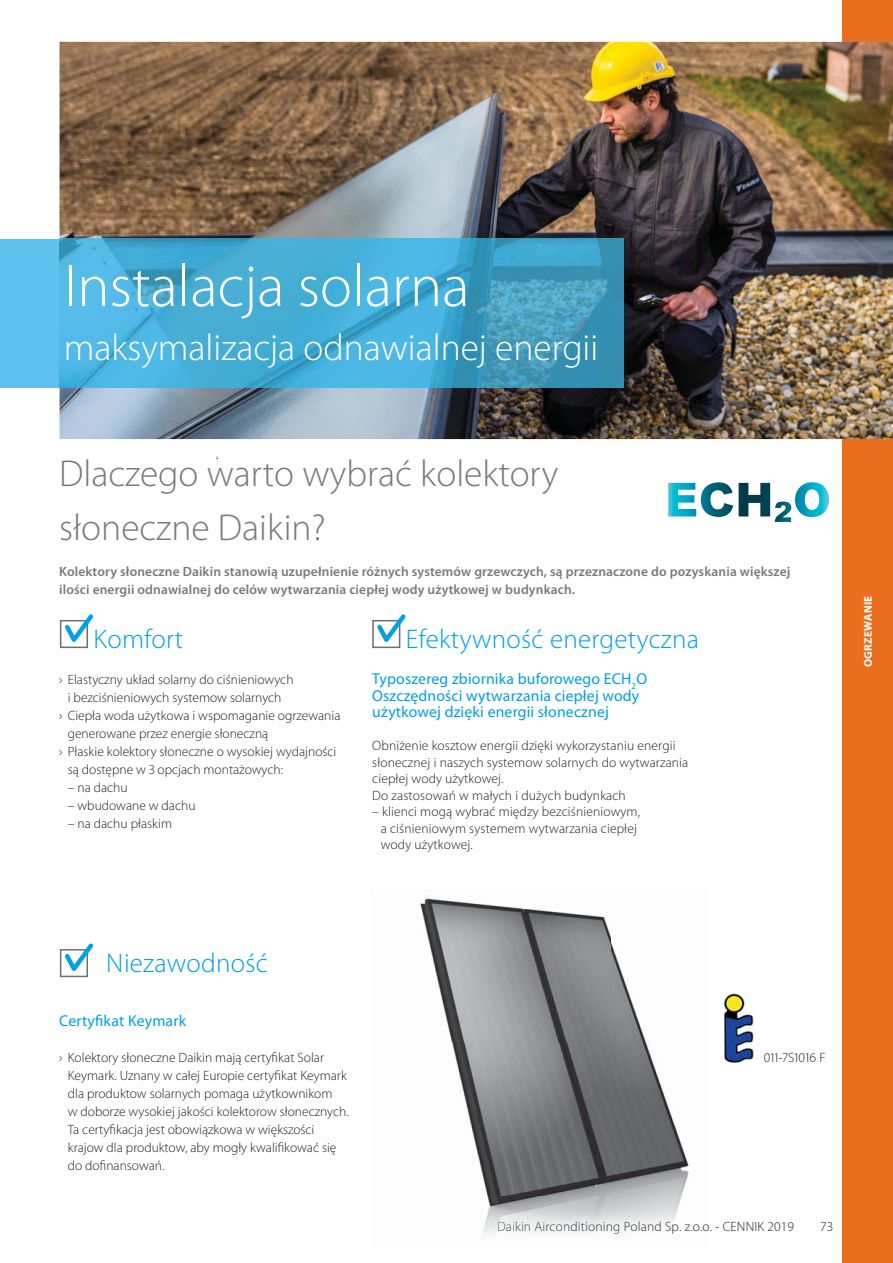
<style>
.page{position:relative;width:893px;height:1263px;background:#fff}
.page>*{position:absolute;margin:0;border:0;box-sizing:border-box;transform-origin:0 0}
.t1{font:300 60px "Myriad Pro";color:#fff}
.t2{font:300 37.5px/54px "Myriad Pro";color:#797a7d}
.t3{font:300 37.5px "Myriad Pro";color:#fff}
.t4{font:300 27px "Myriad Pro";letter-spacing:.01em;color:#00a0e4}
.t5{font:15.75px/16.5px "Myriad Pro";letter-spacing:.01em;color:#00a0e4}
.t6{font:300 13.5px/18px "Myriad Pro";color:#231f20}
.t7{font:600 13.5px/18px "Myriad Pro";letter-spacing:.01em;color:#797a7d}
.t8{font:700 11.25px "Myriad Pro";letter-spacing:.02em;color:#fff}
.s1{color:#595a5c}
.s2{color:#4e4e50}
.s3{color:#464647}
.s4{color:#424243}
.s5{color:#393839}
.s6{color:#373637}
.s7{color:#363435}
.s8{color:#343334}
.s9{color:#333132}
.s10{color:#312f30}
.s11{color:#282526}
</style>
<div class="page">
<div style="left:842px;top:0;width:51px;height:1263px;background:#e96f1f"></div>
<img style="left:60px;top:42px;width:833px;height:397px">
<svg style="left:668px;top:482px;width:65px;height:35px"></svg>
<svg style="left:739px;top:482px;width:90px;height:40px"></svg>
<img style="left:420px;top:898px;width:269px;height:338px">
<img style="left:498px;top:1221px;width:191px;height:12px">
<div style="left:0;top:239px;width:60px;height:148px;background:#5fc1ee"></div>
<img style="left:60px;top:239px;width:563px;height:148px">
<div style="left:60px;top:949px;width:28px;height:28px;border:2px solid #6d6f76"></div>
<svg style="left:61px;top:943px;width:33px;height:34px"></svg>
<div style="left:60px;top:620px;width:28px;height:28px;border:2px solid #6d6f76"></div>
<svg style="left:61px;top:614px;width:33px;height:34px"></svg>
<div style="left:372px;top:620px;width:28px;height:28px;border:2px solid #6d6f76"></div>
<svg style="left:373px;top:614px;width:33px;height:34px"></svg>
<img style="left:725px;top:994px;width:28px;height:68px">
<h1 class="t1" style="left:64px;top:263px;width:407px">Instalacja solarna</h1>
<h2 class="t3" style="left:64px;top:333px;width:536px">maksymalizacja odnawialnej energii</h2>
<h2 class="t2" style="left:59px;top:450px;width:501px">Dlaczego warto wybrać kolektory słoneczne Daikin?</h2>
<p class="t7" style="left:59px;top:564px;width:733px">Kolektory słoneczne Daikin stanowią uzupełnienie różnych systemów grzewczych, są przeznaczone do pozyskania większej ilości energii odnawialnej do celów wytwarzania ciepłej wody użytkowej w budynkach.</p>
<h3 class="t4" style="left:93px;top:629px;width:91px">Komfort</h3>
<p class="t6" style="left:59px;top:672px;width:236px">› Elastyczny układ solarny do ciśnieniowych</p>
<p class="t6" style="left:68px;top:690px;width:215px">i bezciśnieniowych systemow solarnych</p>
<p class="t6" style="left:59px;top:708px;width:283px">› Ciepła woda użytkowa i wspomaganie ogrzewania</p>
<p class="t6" style="left:68px;top:726px;width:202px">generowane przez energie słoneczną</p>
<p class="t6" style="left:59px;top:744px;width:279px">› Płaskie kolektory słoneczne o wysokiej wydajności</p>
<p class="t6" style="left:68px;top:762px;width:217px">są dostępne w 3 opcjach montażowych:</p>
<p class="t6" style="left:68px;top:780px;width:61px">– na dachu</p>
<p class="t6" style="left:68px;top:798px;width:129px">– wbudowane w dachu</p>
<p class="t6" style="left:68px;top:816px;width:106px">– na dachu płaskim</p>
<h3 class="t4" style="left:406px;top:629px;width:295px">Efektywność energetyczna</h3>
<p class="t5" style="left:372px;top:672px;width:276px">Typoszereg zbiornika buforowego ECH<sub>2</sub>O<br>Oszczędności wytwarzania ciepłej wody użytkowej dzięki energii słonecznej</p>
<p class="t6" style="left:372px;top:739px;width:318px;line-height:16.5px">Obniżenie kosztow energii dzięki wykorzystaniu energii słonecznej i naszych systemow solarnych do wytwarzania ciepłej wody użytkowej.<br>Do zastosowań w małych i dużych budynkach</p>
<p class="t6" style="left:381px;top:805px;width:261px;line-height:16.5px;text-indent:-9px">– klienci mogą wybrać między bezciśnieniowym, a ciśnieniowym systemem wytwarzania ciepłej wody użytkowej.</p>
<p class="t8" style="left:864px;top:667px;width:72px;rotate:-90deg">OGRZEWANIE</p>
<h3 class="t4" style="left:106px;top:953px;width:163px">Niezawodność</h3>
<p class="t5" style="left:59px;top:1014px;width:128px">Certyfikat Keymark</p>
<p class="t6" style="left:68px;top:1050px;width:282px;text-indent:-9px">› Kolektory słoneczne Daikin mają certyfikat Solar Keymark. Uznany w całej Europie certyfikat Keymark dla produktow solarnych pomaga użytkownikom<br>w doborze wysokiej jakości kolektorow słonecznych.<br>Ta certyfikacja jest obowiązkowa w większości krajow dla produktow, aby mogły kwalifikować się do dofinansowań.</p>
<p class="t6" style="left:764px;top:1050px;width:63px">011-7S1016 F</p>
<p class="t6" style="left:497px;top:1218px;width:299px">Da<span class="s1">ik</span>in <span class="s2">A</span><span class="s3">ir</span><span class="s4">co</span><span class="s5">nd</span><span class="s6">it</span><span class="s7">io</span><span class="s8">ni</span><span class="s9">ng</span> Pol<span class="s10">an</span>d <span class="s11">Sp</span>. z.o.o. - CENNIK 2019</p>
<p class="t6" style="left:820px;top:1218px;width:15px">73</p>
</div>
